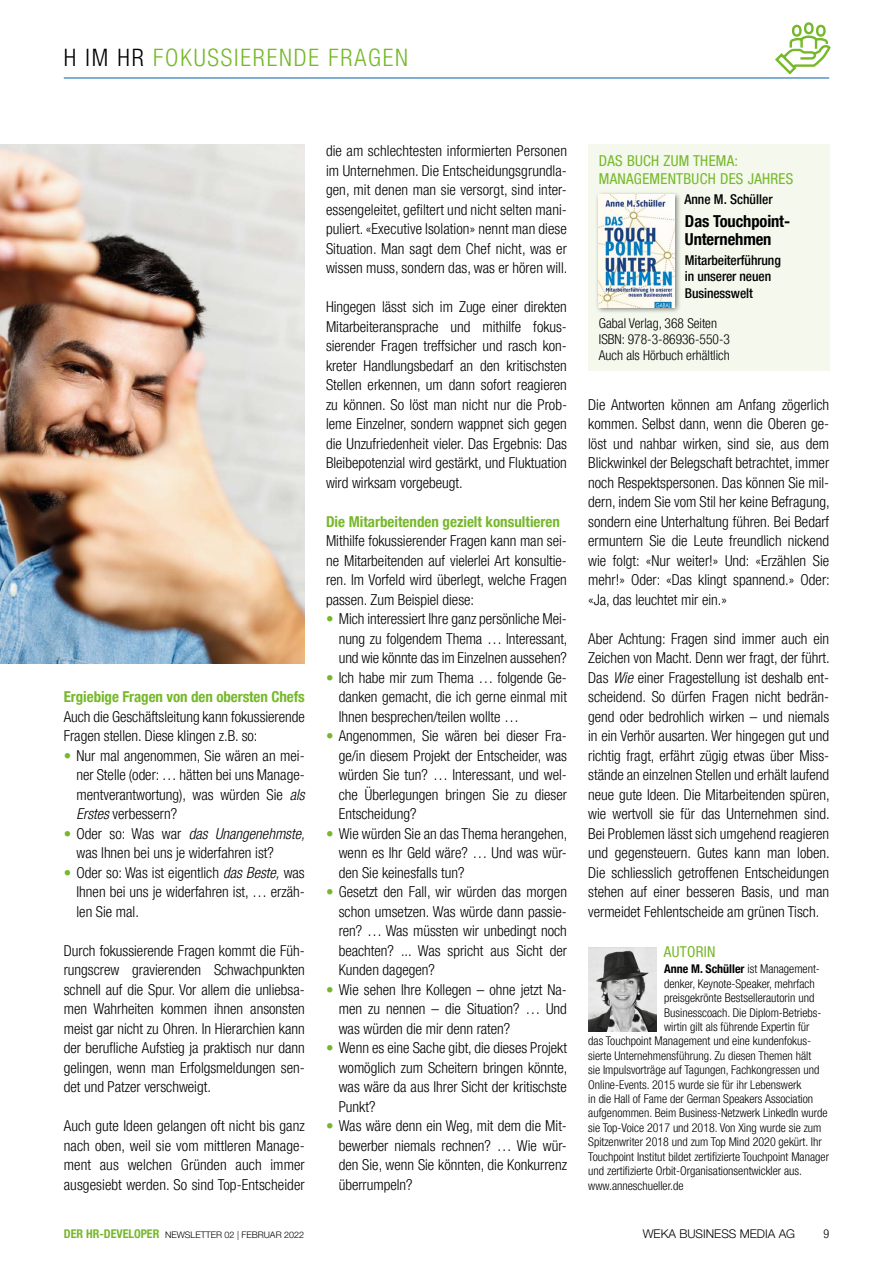
<style>
.page{position:relative;width:893px;height:1263px;background:#fff}
.page>*{position:absolute;margin:0;border:0;box-sizing:border-box;transform-origin:0 0}
.t1{font:300 condensed 24px "Helvetica Neue LT Pro";letter-spacing:.075em;color:#76b82a}
.t2{font:700 condensed 16.5px/18px "Helvetica Neue LT Pro";letter-spacing:-.005em;color:#000}
.t3{font:300 condensed 15px/19.5px "Helvetica Neue LT Pro";color:#000;text-align:justify}
.t4{font:700 condensed 15px "Helvetica Neue LT Pro";color:#76b82a}
.t5{font:condensed 15px/18px "Helvetica Neue LT Pro";letter-spacing:.02em;color:#76b82a}
.t6{font:300 condensed 13.5px/16.2px "Helvetica Neue LT Pro";color:#000}
.t7{font:500 condensed 13.5px/16.2px "Helvetica Neue LT Pro";letter-spacing:-.005em;color:#000}
.t8{font:300 condensed 12px "Helvetica Neue LT Pro";color:#000}
.t9{font:700 condensed 12px "Helvetica Neue LT Pro";color:#000}
.t10{font:300 12px "Helvetica Neue LT Pro";color:#000}
.t11{font:300 9px "Helvetica Neue LT Pro";color:#000}
.s1{color:#000}
.s2{color:#76b82a}
.s3{font-style:italic}
.s4{font-weight:300}
.s5{font-weight:700;font-stretch:condensed;font-size:12px;color:#76b82a}
</style>
<div class="page">
<hr style="left:64px;top:78px;width:765px;height:1px;background:#005faa">
<svg style="left:775px;top:22px;width:56px;height:53px"></svg>
<div style="left:588px;top:145px;width:241px;height:226px;background:#f4f8ed"></div>
<div style="left:596px;top:191px;width:85px;height:123px;background:#000;opacity:.5"></div>
<img style="left:599px;top:194px;width:75px;height:113px">
<img style="left:588px;top:947px;width:68px;height:84px">
<img style="left:0;top:145px;width:305px;height:518px">
<h1 class="t1" style="left:64px;top:44px;width:346px"><span class="s1">H IM HR</span> FOKUSSIERENDE FRAGEN</h1>
<p class="t4" style="left:64px;top:688px;width:242px">Ergiebige Fragen von den obersten Chefs</p>
<p class="t3" style="left:64px;top:706px;width:242px">Auch die Geschäftsleitung kann fokussierende<br>Fragen stellen. Diese klingen z.B. so:</p>
<p class="t3" style="left:77px;top:745px;width:230px;text-indent:-13px"><span class="s2">•</span> Nur mal angenommen, Sie wären an mei&shy;ner Stelle (oder: … hätten bei uns Manage&shy;mentverantwortung), was würden Sie <span class="s3">als Erstes</span> verbessern?</p>
<p class="t3" style="left:77px;top:823px;width:230px;text-indent:-13px"><span class="s2">•</span> Oder so: Was war <span class="s3">das Unangenehmste, </span>was Ihnen bei uns je widerfahren ist?</p>
<p class="t3" style="left:77px;top:862px;width:230px;text-indent:-13px"><span class="s2">•</span> Oder so: Was ist eigentlich <span class="s3">das Beste,</span> was Ihnen bei uns je widerfahren ist, … erzäh&shy;len Sie mal.</p>
<p class="t3" style="left:64px;top:940px;width:242px">Durch fokussierende Fragen kommt die Füh&shy;rungscrew gravierenden Schwachpunkten schnell auf die Spur. Vor allem die unliebsa&shy;men Wahrheiten kommen ihnen ansonsten meist gar nicht zu Ohren. In Hierarchien kann der berufliche Aufstieg ja praktisch nur dann gelingen, wenn man Erfolgsmeldungen sen&shy;det und Patzer verschweigt.</p>
<p class="t3" style="left:64px;top:1116px;width:242px">Auch gute Ideen gelangen oft nicht bis ganz nach oben, weil sie vom mittleren Manage&shy;ment aus welchen Gründen auch immer ausgesiebt werden. So sind Top-Entscheider</p>
<p class="t3" style="left:326px;top:141px;width:243px">die am schlechtesten informierten Personen im Unternehmen. Die Entscheidungsgrundla&shy;gen, mit denen man sie versorgt, sind inter&shy;essengeleitet, gefiltert und nicht selten mani&shy;puliert. «Executive Isolation» nennt man diese Situation. Man sagt dem Chef nicht, was er wissen muss, sondern das, was er hören will.</p>
<p class="t3" style="left:326px;top:297px;width:242px">Hingegen lässt sich im Zuge einer direkten Mitarbeiteransprache und mithilfe fokus&shy;sierender Fragen treffsicher und rasch kon&shy;kreter Handlungsbedarf an den kritischsten Stellen erkennen, um dann sofort reagieren zu können. So löst man nicht nur die Prob&shy;leme Einzelner, sondern wappnet sich gegen die Unzufriedenheit vieler. Das Ergebnis: Das Bleibepotenzial wird gestärkt, und Fluktuation wird wirksam vorgebeugt.</p>
<p class="t4" style="left:326px;top:512px;width:235px">Die Mitarbeitenden gezielt konsultieren</p>
<p class="t3" style="left:326px;top:531px;width:242px">Mithilfe fokussierender Fragen kann man sei&shy;ne Mitarbeitenden auf vielerlei Art konsultie&shy;ren. Im Vorfeld wird überlegt, welche Fragen passen. Zum Beispiel diese:</p>
<p class="t3" style="left:339px;top:609px;width:230px;text-indent:-13px"><span class="s2">•</span> Mich interessiert Ihre ganz persönliche Mei&shy;nung zu folgendem Thema … Interessant, und wie könnte das im Einzelnen aussehen?</p>
<p class="t3" style="left:339px;top:667px;width:230px;text-indent:-13px"><span class="s2">•</span> Ich habe mir zum Thema … folgende Ge&shy;danken gemacht, die ich gerne einmal mit Ihnen besprechen/teilen wollte …</p>
<p class="t3" style="left:339px;top:726px;width:230px;text-indent:-13px"><span class="s2">•</span> Angenommen, Sie wären bei dieser Fra&shy;ge/in diesem Projekt der Entscheider, was würden Sie tun? … Interessant, und wel&shy;che Überlegungen bringen Sie zu dieser Entscheidung?</p>
<p class="t3" style="left:339px;top:823px;width:230px;text-indent:-13px"><span class="s2">•</span> Wie würden Sie an das Thema herangehen, wenn es Ihr Geld wäre? … Und was wür&shy;den Sie keinesfalls tun?</p>
<p class="t3" style="left:339px;top:882px;width:230px;text-indent:-13px"><span class="s2">•</span> Gesetzt den Fall, wir würden das morgen schon umsetzen. Was würde dann passie&shy;ren? … Was müssten wir unbedingt noch beachten? ... Was spricht aus Sicht der Kunden dagegen?</p>
<p class="t3" style="left:339px;top:979px;width:230px;text-indent:-13px"><span class="s2">•</span> Wie sehen Ihre Kollegen – ohne jetzt Na&shy;men zu nennen – die Situation? … Und was würden die mir denn raten?</p>
<p class="t3" style="left:339px;top:1038px;width:230px;text-indent:-13px"><span class="s2">•</span> Wenn es eine Sache gibt, die dieses Projekt womöglich zum Scheitern bringen könnte, was wäre da aus Ihrer Sicht der kritischste Punkt?</p>
<p class="t3" style="left:339px;top:1116px;width:230px;text-indent:-13px"><span class="s2">•</span> Was wäre denn ein Weg, mit dem die Mit&shy;bewerber niemals rechnen? … Wie wür&shy;den Sie, wenn Sie könnten, die Konkurrenz überrumpeln?</p>
<p class="t5" style="left:599px;top:151px;width:196px">DAS BUCH ZUM THEMA:<br>MANAGEMENTBUCH DES JAHRES</p>
<p class="t7" style="left:684px;top:191px;width:90px">Anne M. Schüller</p>
<p class="t2" style="left:685px;top:212px;width:107px">Das Touchpoint-<br>Unternehmen</p>
<p class="t7" style="left:685px;top:252px;width:97px">Mitarbeiterführung in unserer neuen<br>Businesswelt</p>
<p class="t6" style="left:599px;top:315px;width:133px">Gabal Verlag, 368 Seiten<br>ISBN: 978-3-86936-550-3<br>Auch als Hörbuch erhältlich</p>
<p class="t3" style="left:588px;top:394px;width:243px">Die Antworten können am Anfang zögerlich kommen. Selbst dann, wenn die Oberen ge&shy;löst und nahbar wirken, sind sie, aus dem Blickwinkel der Belegschaft betrachtet, immer noch Respektspersonen. Das können Sie mil&shy;dern, indem Sie vom Stil her keine Befragung, sondern eine Unterhaltung führen. Bei Bedarf ermuntern Sie die Leute freundlich nickend wie folgt: «Nur weiter!» Und: «Erzählen Sie mehr!» Oder: «Das klingt spannend.» Oder: «Ja, das leuchtet mir ein.»</p>
<p class="t3" style="left:588px;top:628px;width:243px">Aber Achtung: Fragen sind immer auch ein Zeichen von Macht. Denn wer fragt, der führt.<br>Das <span class="s3">Wie</span> einer Fragestellung ist deshalb ent&shy;scheidend. So dürfen Fragen nicht bedrän&shy;gend oder bedrohlich wirken – und niemals in ein Verhör ausarten. Wer hingegen gut und richtig fragt, erfährt zügig etwas über Miss&shy;stände an einzelnen Stellen und erhält laufend neue gute Ideen. Die Mitarbeitenden spüren, wie wertvoll sie für das Unternehmen sind.<br>Bei Problemen lässt sich umgehend reagieren und gegensteuern. Gutes kann man loben.<br>Die schliesslich getroffenen Entscheidungen stehen auf einer besseren Basis, und man vermeidet Fehlentscheide am grünen Tisch.</p>
<p class="t5" style="left:664px;top:942px;width:53px">AUTORIN</p>
<p class="t9" style="left:664px;top:962px;width:157px">Anne M. Schüller <span class="s4">ist Management-</span></p>
<p class="t8" style="left:664px;top:977px;width:152px">denker, Keynote-Speaker, mehrfach</p>
<p class="t8" style="left:664px;top:991px;width:152px">preisgekrönte Bestsellerautorin und</p>
<p class="t8" style="left:664px;top:1005px;width:159px">Businesscoach. Die Diplom-Betriebs-</p>
<p class="t8" style="left:664px;top:1020px;width:147px">wirtin gilt als führende Expertin für</p>
<p class="t8" style="left:588px;top:1034px;width:224px">das Touchpoint Management und eine kundenfokus-</p>
<p class="t8" style="left:588px;top:1049px;width:224px">sierte Unternehmensführung. Zu diesen Themen hält</p>
<p class="t8" style="left:588px;top:1063px;width:233px">sie Impulsvorträge auf Tagungen, Fachkongressen und</p>
<p class="t8" style="left:588px;top:1077px;width:215px">Online-Events. 2015 wurde sie für ihr Lebenswerk</p>
<p class="t8" style="left:588px;top:1092px;width:226px">in die Hall of Fame der German Speakers Association</p>
<p class="t8" style="left:588px;top:1106px;width:241px">aufgenommen. Beim Business-Netzwerk LinkedIn wurde</p>
<p class="t8" style="left:588px;top:1121px;width:235px">sie Top-Voice 2017 und 2018. Von Xing wurde sie zum</p>
<p class="t8" style="left:588px;top:1135px;width:235px">Spitzenwriter 2018 und zum Top Mind 2020 gekürt. Ihr</p>
<p class="t8" style="left:588px;top:1149px;width:242px">Touchpoint Institut bildet zertifizierte Touchpoint Manager</p>
<p class="t8" style="left:588px;top:1164px;width:215px">und zertifizierte Orbit-Organisationsentwickler aus.</p>
<p class="t8" style="left:588px;top:1178px;width:97px">www.anneschueller.de</p>
<p class="t11" style="left:64px;top:1229px;width:242px"><span class="s5">DER HR-DEVELOPER</span> NEWSLETTER 02 | FEBRUAR 2022</p>
<p class="t10" style="left:643px;top:1226px;width:154px">WEKA BUSINESS MEDIA AG</p>
<p class="t8" style="left:823px;top:1226px;width:7px">9</p>
</div>
